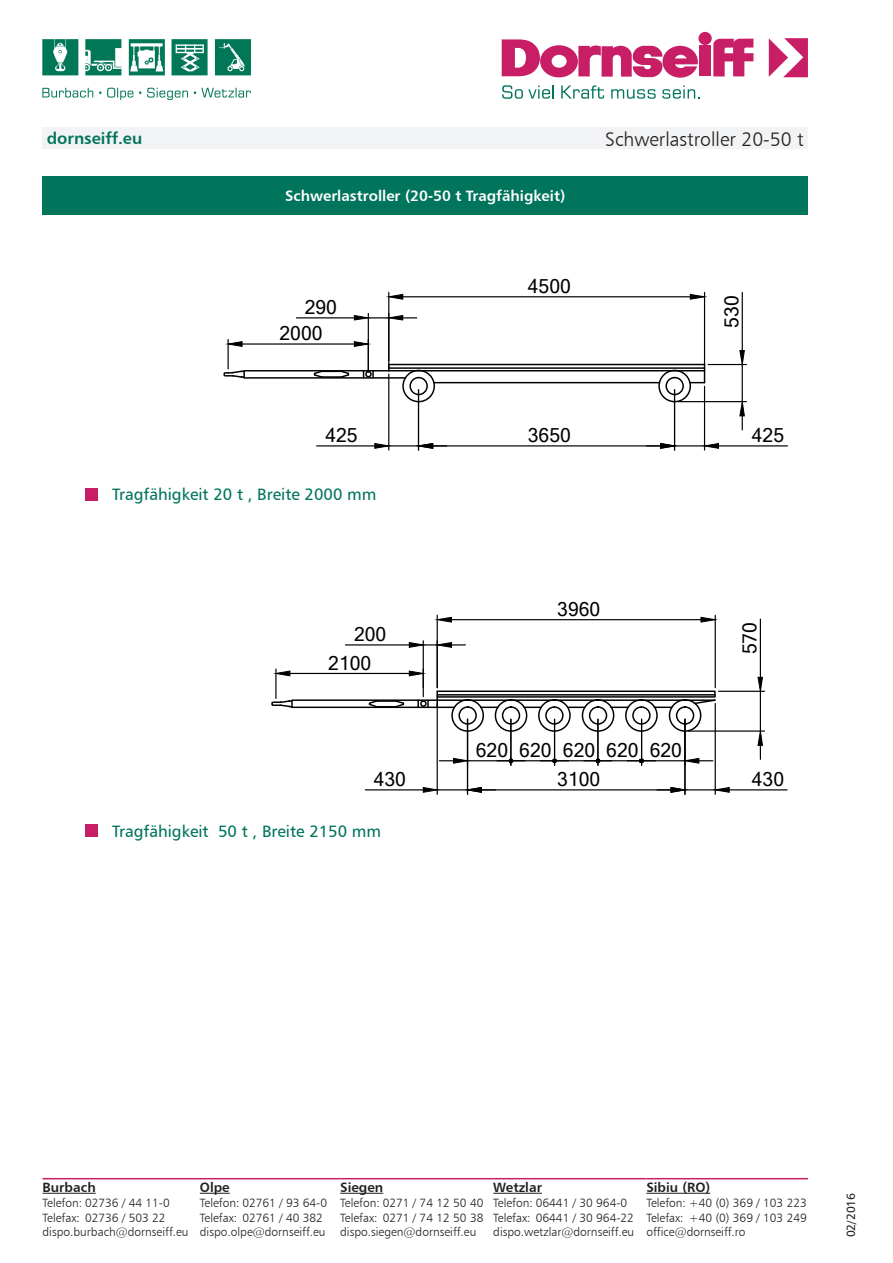
<style>
.page{position:relative;width:893px;height:1263px;background:#fff}
.page>*{position:absolute;margin:0;border:0;box-sizing:border-box;transform-origin:0 0}
.t1{font:19.5px "Humanist 777 BT Light B";color:#231f20}
.t2{font:19.35px "Microsoft Sans Serif";color:#000}
.t3{font:16.5px "Humanist 777 BT Roman B";color:#01745c}
.t4{font:16.5px "Humanist 777 BT Bold B";color:#01745c}
.t5{font:15px "Humanist 777 BT Bold B";color:#fff}
.t6{font:13.5px "Humanist 777 BT Bold B";color:#231f20}
.t7{font:12px/14.4px "Humanist 777 BT Light B";color:#231f20}
</style>
<div class="page">
<div style="left:43px;top:128px;width:765px;height:21px;background:#f2f3f4"></div>
<svg style="left:769px;top:38px;width:39px;height:39px"></svg>
<div style="left:699px;top:46px;width:12px;height:30px;background:#c71e66"></div>
<div style="left:698px;top:32px;width:14px;height:13px;background:#c71e66;border-radius:50%"></div>
<svg style="left:713px;top:39px;width:40px;height:37px"></svg>
<svg style="left:502px;top:39px;width:196px;height:39px"></svg>
<svg style="left:502px;top:85px;width:52px;height:14px"></svg>
<svg style="left:561px;top:85px;width:43px;height:14px"></svg>
<svg style="left:611px;top:89px;width:45px;height:10px"></svg>
<svg style="left:662px;top:85px;width:37px;height:14px"></svg>
<img style="left:43px;top:39px;width:208px;height:61px">
<hr style="left:43px;top:1178px;width:157px;height:1px;background:#c71e66">
<hr style="left:200px;top:1178px;width:140px;height:1px;background:#c71e66">
<hr style="left:340px;top:1178px;width:153px;height:1px;background:#c71e66">
<hr style="left:493px;top:1178px;width:153px;height:1px;background:#c71e66">
<hr style="left:646px;top:1178px;width:162px;height:1px;background:#c71e66">
<hr style="left:43px;top:1193px;width:53px;height:1px;background:#231f20">
<hr style="left:200px;top:1193px;width:30px;height:1px;background:#231f20">
<hr style="left:340px;top:1193px;width:43px;height:1px;background:#231f20">
<hr style="left:493px;top:1193px;width:49px;height:1px;background:#231f20">
<hr style="left:646px;top:1193px;width:64px;height:1px;background:#231f20">
<div style="left:43px;top:176px;width:765px;height:39px;background:#01745c"></div>
<div style="left:85px;top:488px;width:13px;height:12px;background:#c71e66"></div>
<div style="left:85px;top:824px;width:13px;height:13px;background:#c71e66"></div>
<div style="left:402px;top:370px;width:33px;height:32px;border:1px solid #000;border-radius:50%"></div>
<div style="left:409px;top:377px;width:19px;height:18px;border:1px solid #000;border-radius:50%"></div>
<div style="left:658px;top:370px;width:33px;height:32px;border:1px solid #000;border-radius:50%"></div>
<div style="left:665px;top:377px;width:19px;height:18px;border:1px solid #000;border-radius:50%"></div>
<hr style="left:389px;top:364px;width:315px;height:1px;background:#000">
<hr style="left:389px;top:367px;width:315px;height:2px;background:#000">
<hr style="left:434px;top:382px;width:225px;height:1px;background:#000">
<hr style="left:389px;top:370px;width:315px;height:1px;background:#000">
<svg style="left:690px;top:364px;width:15px;height:19px"></svg>
<hr style="left:244px;top:377px;width:161px;height:2px;background:#000">
<svg style="left:223px;top:340px;width:167px;height:39px"></svg>
<hr style="left:368px;top:313px;width:1px;height:58px;background:#000">
<hr style="left:388px;top:313px;width:1px;height:54px;background:#000">
<hr style="left:296px;top:317px;width:58px;height:1px;background:#000">
<svg style="left:354px;top:315px;width:63px;height:6px"></svg>
<hr style="left:433px;top:445px;width:228px;height:1px;background:#000">
<hr style="left:418px;top:390px;width:1px;height:60px;background:#000">
<hr style="left:388px;top:374px;width:1px;height:76px;background:#000">
<hr style="left:317px;top:445px;width:58px;height:1px;background:#000">
<svg style="left:374px;top:443px;width:73px;height:6px"></svg>
<hr style="left:674px;top:390px;width:1px;height:60px;background:#000">
<hr style="left:704px;top:386px;width:1px;height:64px;background:#000">
<hr style="left:718px;top:445px;width:69px;height:1px;background:#000">
<hr style="left:674px;top:445px;width:30px;height:1px;background:#000">
<svg style="left:647px;top:443px;width:27px;height:6px"></svg>
<svg style="left:705px;top:443px;width:14px;height:6px"></svg>
<hr style="left:708px;top:364px;width:38px;height:1px;background:#000">
<hr style="left:678px;top:401px;width:68px;height:1px;background:#000">
<hr style="left:742px;top:292px;width:1px;height:59px;background:#000">
<hr style="left:742px;top:364px;width:1px;height:38px;background:#000">
<svg style="left:739px;top:401px;width:6px;height:29px"></svg>
<svg style="left:739px;top:350px;width:6px;height:14px"></svg>
<hr style="left:388px;top:292px;width:1px;height:69px;background:#000">
<hr style="left:704px;top:292px;width:1px;height:72px;background:#000">
<hr style="left:403px;top:296px;width:287px;height:1px;background:#000">
<svg style="left:388px;top:294px;width:15px;height:6px"></svg>
<svg style="left:689px;top:294px;width:15px;height:6px"></svg>
<div style="left:451px;top:699px;width:33px;height:33px;border:1px solid #000;border-radius:50%"></div>
<div style="left:458px;top:706px;width:19px;height:19px;border:1px solid #000;border-radius:50%"></div>
<div style="left:669px;top:699px;width:32px;height:33px;border:1px solid #000;border-radius:50%"></div>
<div style="left:676px;top:706px;width:18px;height:19px;border:1px solid #000;border-radius:50%"></div>
<div style="left:495px;top:699px;width:32px;height:33px;border:1px solid #000;border-radius:50%"></div>
<div style="left:502px;top:706px;width:18px;height:19px;border:1px solid #000;border-radius:50%"></div>
<div style="left:538px;top:699px;width:33px;height:33px;border:1px solid #000;border-radius:50%"></div>
<div style="left:545px;top:706px;width:19px;height:19px;border:1px solid #000;border-radius:50%"></div>
<div style="left:582px;top:699px;width:32px;height:33px;border:1px solid #000;border-radius:50%"></div>
<div style="left:589px;top:706px;width:18px;height:19px;border:1px solid #000;border-radius:50%"></div>
<div style="left:625px;top:699px;width:33px;height:33px;border:1px solid #000;border-radius:50%"></div>
<div style="left:632px;top:706px;width:19px;height:19px;border:1px solid #000;border-radius:50%"></div>
<svg style="left:271px;top:669px;width:445px;height:40px"></svg>
<hr style="left:423px;top:641px;width:1px;height:47px;background:#000">
<hr style="left:345px;top:644px;width:64px;height:1px;background:#000">
<svg style="left:409px;top:642px;width:56px;height:6px"></svg>
<hr style="left:437px;top:703px;width:1px;height:91px;background:#000">
<hr style="left:365px;top:789px;width:58px;height:1px;background:#000">
<hr style="left:437px;top:789px;width:30px;height:1px;background:#000">
<svg style="left:422px;top:787px;width:16px;height:6px"></svg>
<hr style="left:715px;top:703px;width:1px;height:91px;background:#000">
<hr style="left:729px;top:789px;width:58px;height:1px;background:#000">
<hr style="left:685px;top:789px;width:30px;height:1px;background:#000">
<svg style="left:714px;top:787px;width:16px;height:6px"></svg>
<hr style="left:718px;top:691px;width:46px;height:1px;background:#000">
<hr style="left:688px;top:730px;width:76px;height:2px;background:#000">
<hr style="left:760px;top:619px;width:1px;height:58px;background:#000">
<hr style="left:760px;top:691px;width:1px;height:40px;background:#000">
<svg style="left:757px;top:730px;width:6px;height:29px"></svg>
<svg style="left:757px;top:676px;width:6px;height:16px"></svg>
<hr style="left:437px;top:615px;width:1px;height:73px;background:#000">
<hr style="left:715px;top:615px;width:1px;height:73px;background:#000">
<hr style="left:451px;top:619px;width:250px;height:1px;background:#000">
<svg style="left:436px;top:616px;width:16px;height:7px"></svg>
<svg style="left:700px;top:616px;width:16px;height:7px"></svg>
<hr style="left:467px;top:719px;width:1px;height:75px;background:#000">
<hr style="left:684px;top:719px;width:1px;height:75px;background:#000">
<hr style="left:481px;top:789px;width:190px;height:1px;background:#000">
<svg style="left:468px;top:787px;width:27px;height:6px"></svg>
<svg style="left:657px;top:787px;width:29px;height:6px"></svg>
<hr style="left:467px;top:760px;width:58px;height:1px;background:#000">
<svg style="left:439px;top:758px;width:28px;height:6px"></svg>
<hr style="left:510px;top:719px;width:1px;height:46px;background:#000">
<hr style="left:497px;top:760px;width:71px;height:1px;background:#000">
<svg style="left:508px;top:758px;width:5px;height:5px"></svg>
<hr style="left:554px;top:719px;width:1px;height:46px;background:#000">
<hr style="left:540px;top:760px;width:72px;height:1px;background:#000">
<svg style="left:552px;top:758px;width:5px;height:5px"></svg>
<hr style="left:627px;top:760px;width:58px;height:1px;background:#000">
<svg style="left:685px;top:758px;width:28px;height:6px"></svg>
<hr style="left:597px;top:719px;width:1px;height:46px;background:#000">
<hr style="left:641px;top:719px;width:1px;height:46px;background:#000">
<hr style="left:584px;top:760px;width:71px;height:1px;background:#000">
<svg style="left:595px;top:758px;width:5px;height:5px"></svg>
<svg style="left:639px;top:758px;width:5px;height:5px"></svg>
<h3 class="t4" style="left:47px;top:128px;width:97px">dornseiff.eu</h3>
<p class="t5" style="left:285px;top:187px;width:282px">Schwerlastroller (20-50 t Tragfähigkeit)</p>
<h2 class="t2" style="left:305px;top:295px;width:34px">290</h2>
<h2 class="t2" style="left:280px;top:321px;width:44px">2000</h2>
<h2 class="t2" style="left:528px;top:273px;width:44px">4500</h2>
<h1 class="t1" style="left:605px;top:127px;width:200px">Schwerlastroller 20-50 t</h1>
<h2 class="t2" style="left:719px;top:328px;width:34px;rotate:-90deg">530</h2>
<h2 class="t2" style="left:325px;top:423px;width:34px">425</h2>
<h2 class="t2" style="left:528px;top:423px;width:44px">3650</h2>
<h2 class="t2" style="left:752px;top:423px;width:34px">425</h2>
<h3 class="t3" style="left:112px;top:484px;width:266px">Tragfähigkeit 20 t , Breite 2000 mm</h3>
<h2 class="t2" style="left:354px;top:622px;width:34px">200</h2>
<h2 class="t2" style="left:328px;top:650px;width:44px">2100</h2>
<h2 class="t2" style="left:557px;top:597px;width:44px">3960</h2>
<h2 class="t2" style="left:476px;top:738px;width:207px">620 620 620 620 620</h2>
<h2 class="t2" style="left:737px;top:654px;width:34px;rotate:-90deg">570</h2>
<h2 class="t2" style="left:374px;top:767px;width:34px">430</h2>
<h2 class="t2" style="left:752px;top:767px;width:34px">430</h2>
<h2 class="t2" style="left:557px;top:767px;width:44px">3100</h2>
<h3 class="t3" style="left:112px;top:821px;width:271px">Tragfähigkeit 50 t , Breite 2150 mm</h3>
<p class="t6" style="left:43px;top:1178px;width:55px">Burbach</p>
<p class="t6" style="left:200px;top:1178px;width:31px">Olpe</p>
<p class="t6" style="left:340px;top:1178px;width:45px">Siegen</p>
<p class="t6" style="left:493px;top:1178px;width:50px">Wetzlar</p>
<p class="t6" style="left:646px;top:1178px;width:65px">Sibiu (RO)</p>
<p class="t7" style="left:43px;top:1195px;width:148px">Telefon: 02736 / 44 11-0<br>Telefax: 02736 / 503 22 dispo.burbach@dornseiff.eu</p>
<p class="t7" style="left:200px;top:1195px;width:129px">Telefon: 02761 / 93 64-0<br>Telefax: 02761 / 40 382 dispo.olpe@dornseiff.eu</p>
<p class="t7" style="left:340px;top:1195px;width:145px;text-align:justify">Telefon: 0271 / 74 12 50 40<br>Telefax: 0271 / 74 12 50 38 dispo.siegen@dornseiff.eu</p>
<p class="t7" style="left:493px;top:1195px;width:143px">Telefon: 06441 / 30 964-0<br>Telefax: 06441 / 30 964-22 dispo.wetzlar@dornseiff.eu</p>
<p class="t7" style="left:646px;top:1195px;width:162px;text-align:justify">Telefon: +40 (0) 369 / 103 223<br>Telefax: +40 (0) 369 / 103 249 office@dornseiff.ro</p>
</div>
